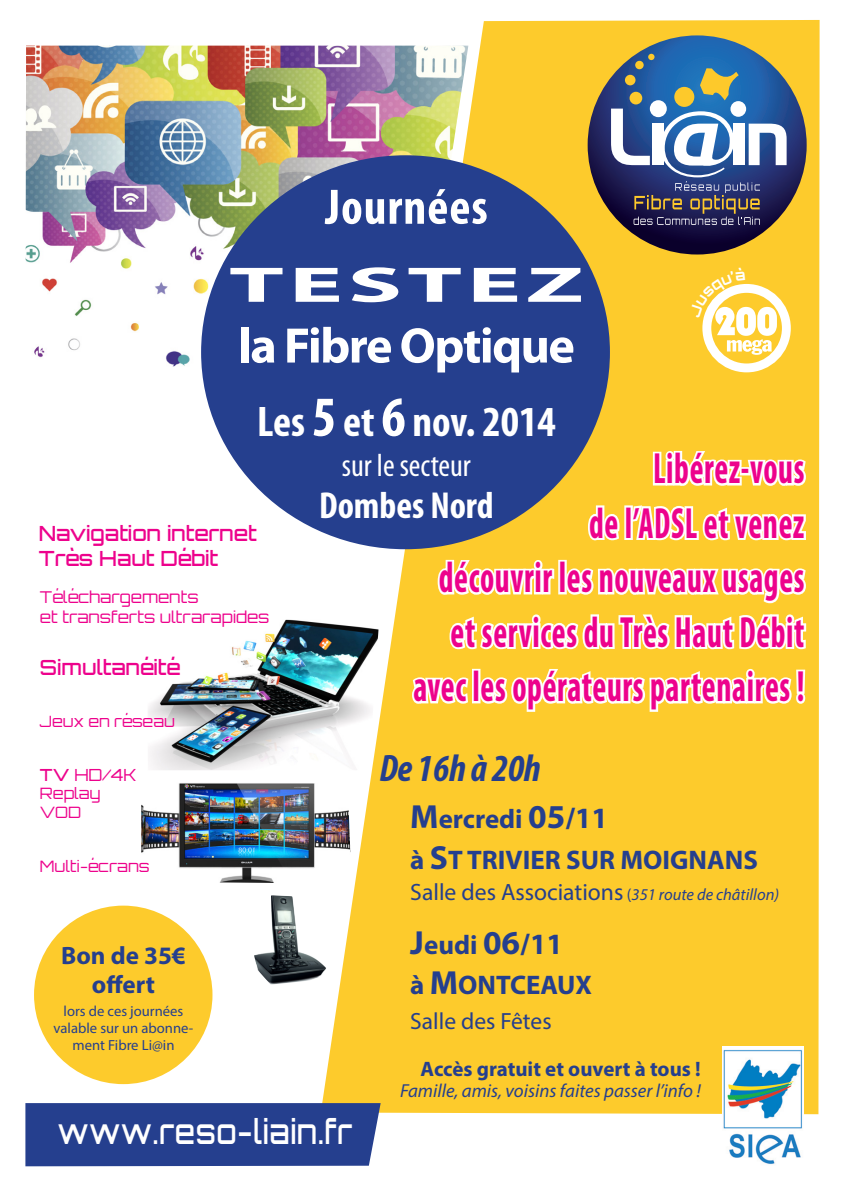
<style>
.page{position:relative;width:842px;height:1191px;background:#fff}
.page>*{position:absolute;margin:0;border:0;box-sizing:border-box;transform-origin:0 0}
.t1{font:700 50.3px/60.7px "Myriad Pro";letter-spacing:-.03em;color:#fff;scale:2 1}
.t2{font:700 condensed 50.3px "Myriad Pro";letter-spacing:.02em;color:#fff}
.t3{font:700 condensed 43.9px/54.5px "Myriad Pro";letter-spacing:.02em;color:#ed028c;text-align:right;scale:.75 1}
.t4{font:700 condensed 43px "Myriad Pro";color:#fff}
.t5{font:italic 700 condensed 38.4px "Myriad Pro";letter-spacing:-.01em;color:#253f8e}
.t6{font:700 condensed 37.7px "Myriad Pro";color:#fff}
.t7{font:500 34px "Orbitron";letter-spacing:.02em;color:#fff;scale:.86 1}
.t8{font:condensed 32px "Myriad Pro";color:#fff}
.t9{font:700 27px "Myriad Pro";color:#253f8e}
.t10{font:700 26.9px/40.2px "Myriad Pro";color:#253f8e}
.t11{font:700 25.1px/29.3px "Myriad Pro";color:#253f8e;text-align:center}
.t12{font:23.7px "Myriad Pro";color:#253f8e}
.t13{font:23.5px "Myriad Pro";color:#253f8e}
.t14{font:500 20.9px/25.1px "Orbitron";color:#ed028c}
.t15{font:700 20.9px "Myriad Pro";color:#253f8e}
.t16{font:italic 18.9px "Myriad Pro";color:#253f8e}
.t17{font:300 16.8px "Orbitron";color:#ed028c}
.t18{font:300 16.3px/20px "Orbitron";color:#ed028c}
.t19{font:300 15.8px "Orbitron";color:#ed028c}
.t20{font:300 15.7px/18.8px "Orbitron";color:#ed028c}
.t21{font:300 15.6px "Orbitron";color:#ed028c}
.t22{font:14.7px/16.8px "Myriad Pro";color:#253f8e;text-align:center}
.s1{font-size:57px}
.s2{font-weight:500}
.s3{font-size:33.5px}
.s4{font-size:29.6px}
.s5{font-size:16.5px}
.s6{font-style:italic;font-size:16.5px}
</style>
<div class="page">
<div style="left:321px;top:20px;width:498px;height:1094px;background:#fdcb2c"></div>
<img style="left:25px;top:46px;width:443px;height:324px">
<img style="left:148px;top:616px;width:231px;height:267px">
<img style="left:141px;top:782px;width:210px;height:101px">
<svg style="left:588px;top:35px;width:219px;height:219px;background:#1e427f"></svg>
<div style="left:730px;top:101px;width:16px;height:16px;background:#fff;border-radius:50%"></div>
<svg style="left:648px;top:54px;width:6px;height:6px"></svg>
<div style="left:625px;top:75px;width:10px;height:10px;background:#fdc92b;border-radius:50%"></div>
<div style="left:650px;top:100px;width:17px;height:17px;background:#fff;border-radius:50%"></div>
<div style="left:629px;top:92px;width:13px;height:12px;background:#fdc92b;border-radius:50%"></div>
<div style="left:674px;top:87px;width:20px;height:20px;background:#fdc92b;border-radius:50%"></div>
<div style="left:635px;top:61px;width:9px;height:8px;background:#fdc92b;border-radius:50%"></div>
<svg style="left:611px;top:109px;width:176px;height:116px"></svg>
<svg style="left:700px;top:68px;width:39px;height:32px"></svg>
<div style="left:702px;top:284px;width:89px;height:88px;border:9px solid #fff;border-radius:50%"></div>
<img style="left:254px;top:895px;width:73px;height:89px">
<div style="left:201px;top:155px;width:409px;height:394px;background:#253f8e;border-radius:50%"></div>
<img style="left:722px;top:1046px;width:82px;height:118px">
<div style="left:34px;top:905px;width:178px;height:179px;background:#fdcb2c;border-radius:50%"></div>
<svg style="left:651px;top:448px;width:157px;height:40px"></svg>
<svg style="left:586px;top:503px;width:36px;height:39px"></svg>
<div style="left:624px;top:505px;width:9px;height:35px;border:4px solid #fff"></div>
<svg style="left:628px;top:503px;width:180px;height:40px"></svg>
<svg style="left:436px;top:557px;width:120px;height:40px"></svg>
<div style="left:558px;top:560px;width:9px;height:34px;border:4px solid #fff"></div>
<svg style="left:564px;top:565px;width:244px;height:40px"></svg>
<svg style="left:447px;top:611px;width:361px;height:41px"></svg>
<svg style="left:410px;top:675px;width:61px;height:31px"></svg>
<div style="left:472px;top:669px;width:8px;height:34px;border:4px solid #fff"></div>
<svg style="left:477px;top:665px;width:330px;height:49px"></svg>
<div style="left:25px;top:1103px;width:356px;height:63px;background:#253f8e"></div>
<svg style="left:689px;top:268px;width:88px;height:87px"></svg>
<p class="t2" style="left:325px;top:175px;width:164px">Journées</p>
<p class="t1" style="left:229px;top:253px;width:179px">TESTEZ la Fibre Optique</p>
<p class="t4" style="left:257px;top:395px;width:300px">Les <span class="s1">5</span> et <span class="s1">6</span> nov. 2014</p>
<p class="t8" style="left:342px;top:446px;width:130px">sur le secteur</p>
<p class="t6" style="left:319px;top:482px;width:176px">Dombes Nord</p>
<p class="t14" style="left:39px;top:521px;width:220px">Navigation internet<br>Très Haut Débit</p>
<p class="t3" style="left:413px;top:440px;width:523px">Libérez-vous<br>de l’ADSL et venez<br>découvrir les nouveaux usages et services du Très Haut Débit avec les opérateurs partenaires !</p>
<p class="t18" style="left:40px;top:587px;width:231px">Téléchargements<br>et transferts ultrarapides</p>
<p class="t14" style="left:40px;top:654px;width:141px">Simultanéité</p>
<p class="t21" style="left:40px;top:711px;width:137px">Jeux en réseau</p>
<p class="t17" style="left:40px;top:763px;width:98px"><span class="s2">TV</span> HD/4K</p>
<p class="t20" style="left:40px;top:784px;width:62px">Replay<br>VOD</p>
<p class="t19" style="left:40px;top:855px;width:111px">Multi-écrans</p>
<p class="t11" style="left:61px;top:940px;width:126px">Bon de 35€ offert</p>
<p class="t22" style="left:54px;top:1003px;width:141px">lors de ces journées valable sur un abonne&shy;ment Fibre Li@in</p>
<p class="t7" style="left:57px;top:1110px;width:344px">www.reso-liain.fr</p>
<p class="t5" style="left:379px;top:744px;width:163px">De 16h à 20h</p>
<p class="t10" style="left:410px;top:798px;width:349px"><span class="s3">M</span>ercredi <span class="s3">05</span><span class="s4">/11<br></span>à <span class="s3">S</span>T TRIVIER SUR MOIGNANS</p>
<p class="t12" style="left:410px;top:877px;width:370px">Salle des Associations <span class="s5">(</span><span class="s6">351 route de châtillon)</span></p>
<p class="t9" style="left:410px;top:927px;width:154px"><span class="s3">J</span>eudi <span class="s3">06</span><span class="s4">/11</span></p>
<p class="t10" style="left:410px;top:964px;width:183px">à <span class="s3">M</span>ONTCEAUX</p>
<p class="t13" style="left:410px;top:1006px;width:143px">Salle des Fêtes</p>
<p class="t15" style="left:421px;top:1054px;width:282px">Accès gratuit et ouvert à tous !</p>
<p class="t16" style="left:400px;top:1078px;width:302px">Famille, amis, voisins faites passer l’info !</p>
</div>
